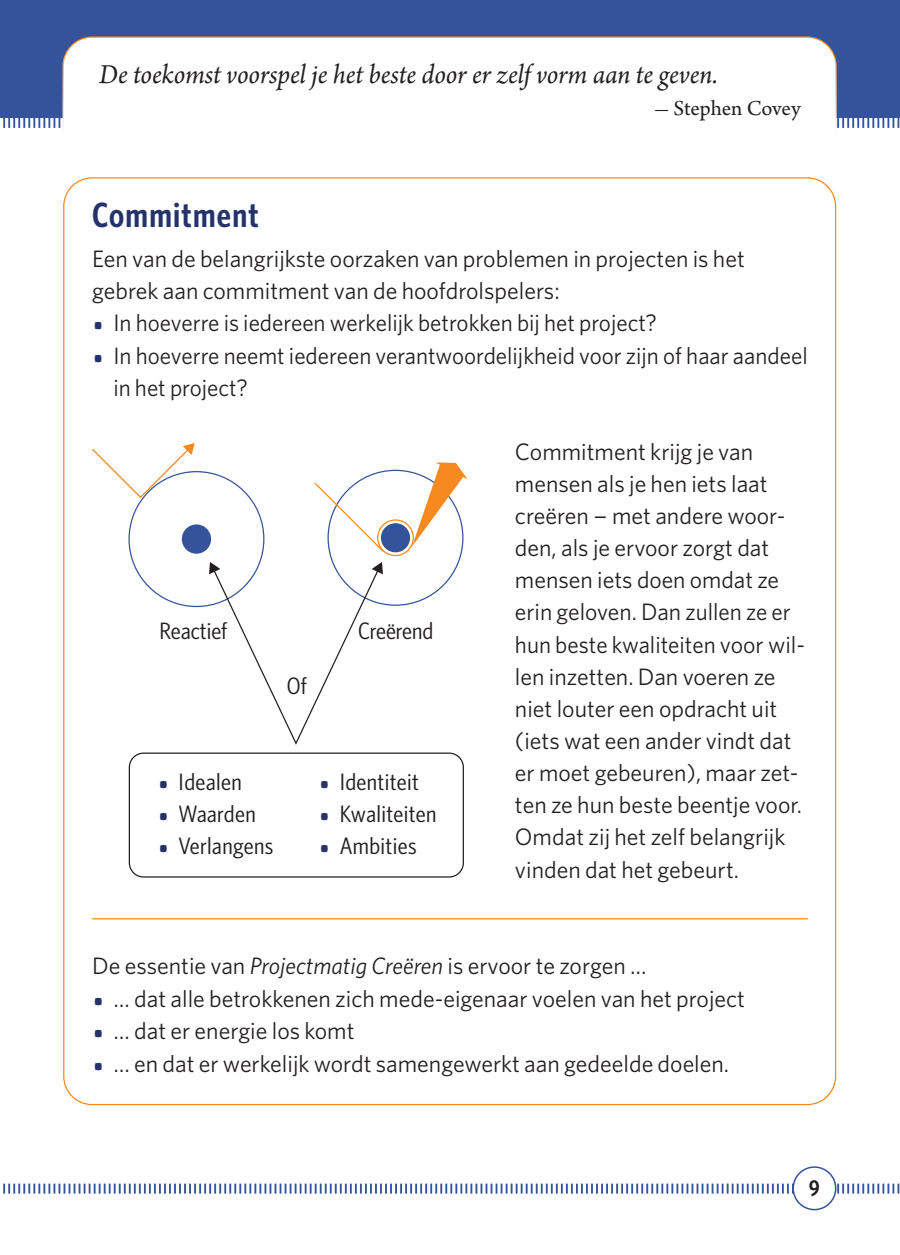
<style>
.page{position:relative;width:900px;height:1255px;background:#fff}
.page>*{position:absolute;margin:0;border:0;box-sizing:border-box;transform-origin:0 0}
.t1{font:600 35px "Whitney Condensed";letter-spacing:.035em;color:#24336b}
.t2{font:italic 28.75px "Arno Pro";letter-spacing:-.005em;color:#231f20}
.t3{font:23.75px/32.2px "Whitney";color:#231f20}
.t4{font:23.75px "Whitney Condensed";letter-spacing:.015em;color:#231f20;scale:1.1 1}
.t5{font:22.5px "Arno Pro";letter-spacing:-.005em;color:#231f20;scale:1.35 1}
.t6{font:600 22.5px "Whitney Condensed";color:#231f20}
.s1{font-size:30px;color:#24336b}
.s2{font-style:italic}
</style>
<div class="page">
<svg style="left:3px;top:1183px;width:897px;height:10px"></svg>
<div style="left:0;top:0;width:900px;height:118px;background:#35539a"></div>
<svg style="left:3px;top:118px;width:897px;height:10px"></svg>
<div style="left:61px;top:36px;width:777px;height:97px;background:#fff"></div>
<div style="left:793px;top:1166px;width:43px;height:43px;background:#fff;border-radius:50%"></div>
<div style="left:792px;top:1166px;width:44px;height:44px;border:2px solid #35539a;border-radius:50%"></div>
<div style="left:182px;top:524px;width:29px;height:29px;background:#35539a;border-radius:50%"></div>
<svg style="left:209px;top:562px;width:174px;height:182px"></svg>
<svg style="left:92px;top:443px;width:103px;height:56px"></svg>
<svg style="left:314px;top:462px;width:154px;height:94px"></svg>
<div style="left:129px;top:752px;width:335px;height:125px;border:1px solid #231f20;border-radius:14px"></div>
<hr style="left:92px;top:918px;width:716px;height:1px;background:#f6891f">
<p class="t2" style="left:99px;top:57px;width:620px">De toekomst voorspel je het beste door er zelf vorm aan te geven.</p>
<p class="t5" style="left:654px;top:96px;width:110px">– Stephen Covey</p>
<h1 class="t1" style="left:92px;top:195px;width:168px">Commitment</h1>
<p class="t3" style="left:92px;top:242px;width:654px">Een van de belangrijkste oorzaken van problemen in projecten is het gebrek aan commitment van de hoofdrolspelers:</p>
<p class="t3" style="left:92px;top:306px;width:566px"><span class="s1">•</span> In hoeverre is iedereen werkelijk betrokken bij het project?</p>
<p class="t3" style="left:113px;top:339px;width:696px;text-indent:-21px"><span class="s1">•</span> In hoeverre neemt iedereen verantwoordelijkheid voor zijn of haar aandeel in het project?</p>
<p class="t4" style="left:159px;top:617px;width:63px">Reactief</p>
<p class="t4" style="left:358px;top:617px;width:70px">Creërend</p>
<p class="t4" style="left:287px;top:672px;width:20px">Of</p>
<p class="t4" style="left:157px;top:768px;width:78px"><span class="s1">•</span> Idealen</p>
<p class="t4" style="left:157px;top:800px;width:91px"><span class="s1">•</span> Waarden</p>
<p class="t4" style="left:157px;top:832px;width:107px"><span class="s1">•</span> Verlangens</p>
<p class="t4" style="left:318px;top:768px;width:93px"><span class="s1">•</span> Identiteit</p>
<p class="t4" style="left:318px;top:800px;width:109px"><span class="s1">•</span> Kwaliteiten</p>
<p class="t4" style="left:318px;top:832px;width:91px"><span class="s1">•</span> Ambities</p>
<p class="t3" style="left:515px;top:434px;width:292px">Commitment krijg je van mensen als je hen iets laat creëren – met andere woor&shy;den, als je ervoor zorgt dat mensen iets doen omdat ze erin geloven. Dan zullen ze er hun beste kwaliteiten voor wil&shy;len inzetten. Dan voeren ze niet louter een opdracht uit (iets wat een ander vindt dat er moet gebeuren), maar zet&shy;ten ze hun beste beentje voor.<br>Omdat zij het zelf belangrijk vinden dat het gebeurt.</p>
<p class="t3" style="left:92px;top:949px;width:556px">De essentie van <span class="s2">Projectmatig Creëren</span> is ervoor te zorgen …</p>
<p class="t3" style="left:92px;top:981px;width:654px"><span class="s1">•</span> … dat alle betrokkenen zich mede-eigenaar voelen van het project</p>
<p class="t3" style="left:92px;top:1014px;width:264px"><span class="s1">•</span> … dat er energie los komt</p>
<p class="t3" style="left:92px;top:1046px;width:639px"><span class="s1">•</span> … en dat er werkelijk wordt samengewerkt aan gedeelde doelen.</p>
<p class="t6" style="left:809px;top:1175px;width:12px">9</p>
</div>
